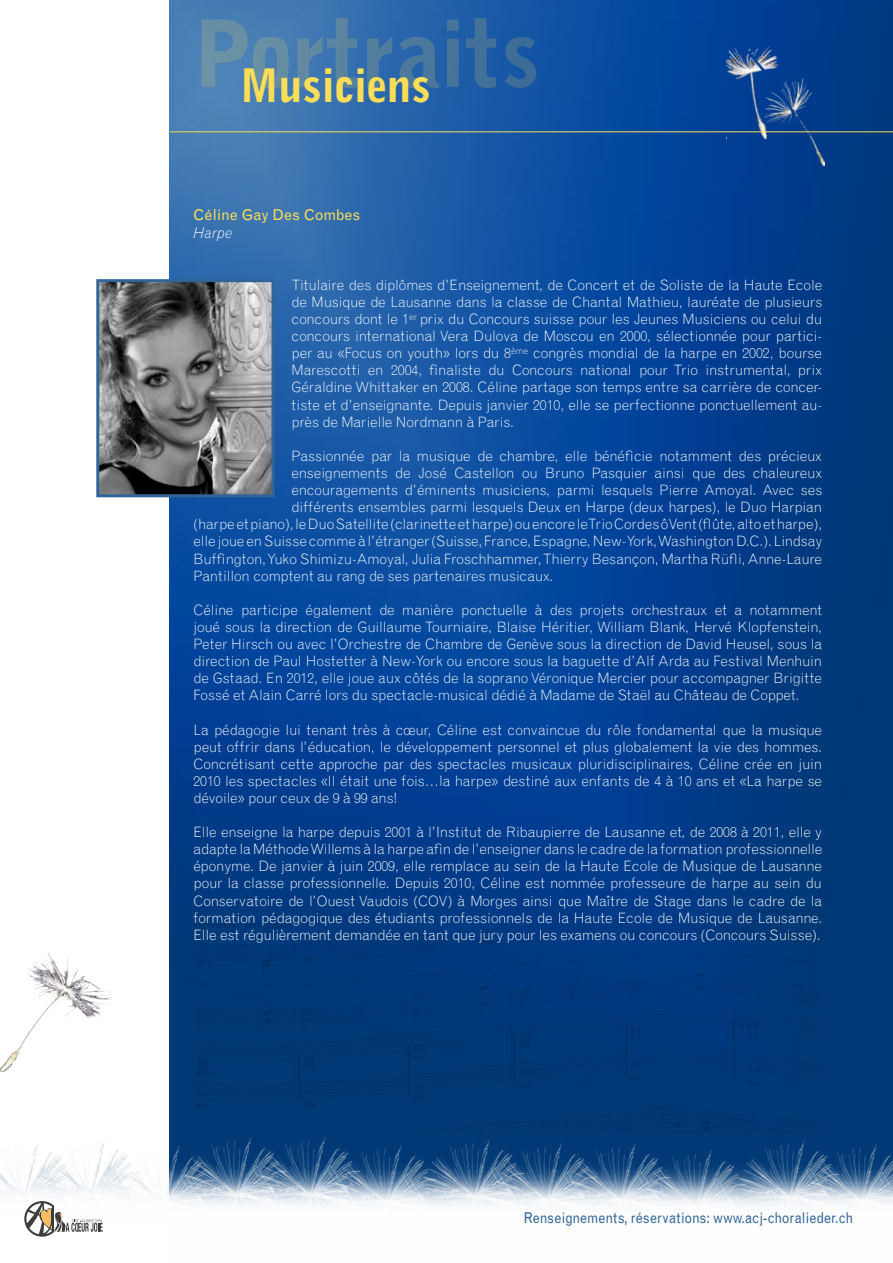
<style>
.page{position:relative;width:893px;height:1263px;background:#fff}
.page>*{position:absolute;margin:0;border:0;box-sizing:border-box;transform-origin:0 0}
.t1{font:900 90px "Grotesque MT Std";letter-spacing:-.03em;color:#fcdd58}
.t2{font:900 45px "Grotesque MT Std";letter-spacing:-.005em;color:#fcdd58}
.t3{font:15px "Grotesque MT Std";color:#fcdd58}
.t4{font:italic 300 15px "Grotesque MT Std";color:#fff}
.t5{font:14.85px "Grotesque MT Std";color:#2f6496;scale:.89 1}
.t6{font:300 14.25px/17.1px "Grotesque MT Std";letter-spacing:-.01em;color:#fff;text-align:justify}
</style>
<div class="page">
<img style="left:169px;top:0;width:724px;height:1133px">
<img style="left:0;top:953px;width:112px;height:118px">
<img style="left:726px;top:46px;width:99px;height:119px">
<img style="left:0;top:1133px;width:893px;height:73px">
<svg style="left:24px;top:1201px;width:79px;height:36px"></svg>
<img style="left:100px;top:283px;width:170px;height:210px">
<div style="left:96px;top:279px;width:178px;height:218px;border:3px solid #316599"></div>
<hr style="left:170px;top:131px;width:723px;height:1px;background:#fcdd58">
<svg style="left:800px;top:910px;width:22px;height:7px"></svg>
<svg style="left:741px;top:910px;width:53px;height:7px"></svg>
<svg style="left:703px;top:910px;width:31px;height:1px"></svg>
<svg style="left:193px;top:911px;width:131px;height:6px"></svg>
<svg style="left:335px;top:916px;width:22px;height:1px"></svg>
<svg style="left:193px;top:917px;width:629px;height:138px;background:#00387a"></svg>
<svg style="left:564px;top:957px;width:20px;height:6px"></svg>
<div style="left:193px;top:1055px;width:629px;height:76px;background:#003975"></div>
<h1 class="t1" style="left:193px;top:-1px;width:347px">Portraits</h1>
<h2 class="t2" style="left:240px;top:58px;width:192px">Musiciens</h2>
<p class="t3" style="left:193px;top:206px;width:169px">Céline Gay Des Combes</p>
<p class="t4" style="left:193px;top:223px;width:41px">Harpe</p>
<p class="t6" style="left:291px;top:276px;width:532px">Titulaire des diplômes d’Enseignement, de Concert et de Soliste de la Haute Ecole de Musique de Lausanne dans la classe de Chantal Mathieu, lauréate de plusieurs concours dont le 1<sup>er</sup> prix du Concours suisse pour les Jeunes Musiciens ou celui du concours international Vera Dulova de Moscou en 2000, sélectionnée pour partici&shy;per au «Focus on youth» lors du 8<sup>ème</sup> congrès mondial de la harpe en 2002, bourse Marescotti en 2004, finaliste du Concours national pour Trio instrumental, prix Géraldine Whittaker en 2008. Céline partage son temps entre sa carrière de concer&shy;tiste et d’enseignante. Depuis janvier 2010, elle se perfectionne ponctuellement au&shy;près de Marielle Nordmann à Paris.</p>
<p class="t6" style="left:291px;top:447px;width:532px">Passionnée par la musique de chambre, elle bénéficie notamment des précieux</p>
<p class="t6" style="left:291px;top:464px;width:532px">enseignements de José Castellon ou Bruno Pasquier ainsi que des chaleureux</p>
<p class="t6" style="left:291px;top:481px;width:532px">encouragements d’éminents musiciens, parmi lesquels Pierre Amoyal. Avec ses</p>
<p class="t6" style="left:291px;top:499px;width:532px">différents ensembles parmi lesquels Deux en Harpe (deux harpes), le Duo Harpian</p>
<p class="t6" style="left:193px;top:516px;width:630px">(harpe et piano), le Duo Satellite (clarinette et harpe) ou encore le Trio Cordes ô Vent (flûte, alto et harpe),</p>
<p class="t6" style="left:193px;top:533px;width:630px">elle joue en Suisse comme à l’étranger (Suisse, France, Espagne, New-York, Washington D.C.). Lindsay</p>
<p class="t6" style="left:193px;top:550px;width:630px">Buffington, Yuko Shimizu-Amoyal, Julia Froschhammer, Thierry Besançon, Martha Rüfli, Anne-Laure</p>
<p class="t6" style="left:193px;top:567px;width:361px">Pantillon comptent au rang de ses partenaires musicaux.</p>
<p class="t6" style="left:193px;top:601px;width:630px">Céline participe également de manière ponctuelle à des projets orchestraux et a notamment joué sous la direction de Guillaume Tourniaire, Blaise Héritier, William Blank, Hervé Klopfenstein, Peter Hirsch ou avec l’Orchestre de Chambre de Genève sous la direction de David Heusel, sous la direction de Paul Hostetter à New-York ou encore sous la baguette d’Alf Arda au Festival Menhuin de Gstaad. En 2012, elle joue aux côtés de la soprano Véronique Mercier pour accompagner Brigitte Fossé et Alain Carré lors du spectacle-musical dédié à Madame de Staël au Château de Coppet.</p>
<p class="t6" style="left:193px;top:721px;width:630px">La pédagogie lui tenant très à cœur, Céline est convaincue du rôle fondamental que la musique peut offrir dans l’éducation, le développement personnel et plus globalement la vie des hommes.<br>Concrétisant cette approche par des spectacles musicaux pluridisciplinaires, Céline crée en juin 2010 les spectacles «Il était une fois…la harpe» destiné aux enfants de 4 à 10 ans et «La harpe se dévoile» pour ceux de 9 à 99 ans!</p>
<p class="t6" style="left:193px;top:823px;width:630px">Elle enseigne la harpe depuis 2001 à l’Institut de Ribaupierre de Lausanne et, de 2008 à 2011, elle y adapte la Méthode Willems à la harpe afin de l’enseigner dans le cadre de la formation professionnelle éponyme. De janvier à juin 2009, elle remplace au sein de la Haute Ecole de Musique de Lausanne pour la classe professionnelle. Depuis 2010, Céline est nommée professeure de harpe au sein du Conservatoire de l’Ouest Vaudois (COV) à Morges ainsi que Maître de Stage dans le cadre de la formation pédagogique des étudiants professionnels de la Haute Ecole de Musique de Lausanne.<br>Elle est régulièrement demandée en tant que jury pour les examens ou concours (Concours Suisse).</p>
<p class="t5" style="left:524px;top:1209px;width:372px">Renseignements, réservations: www.acj-choralieder.ch</p>
</div>
